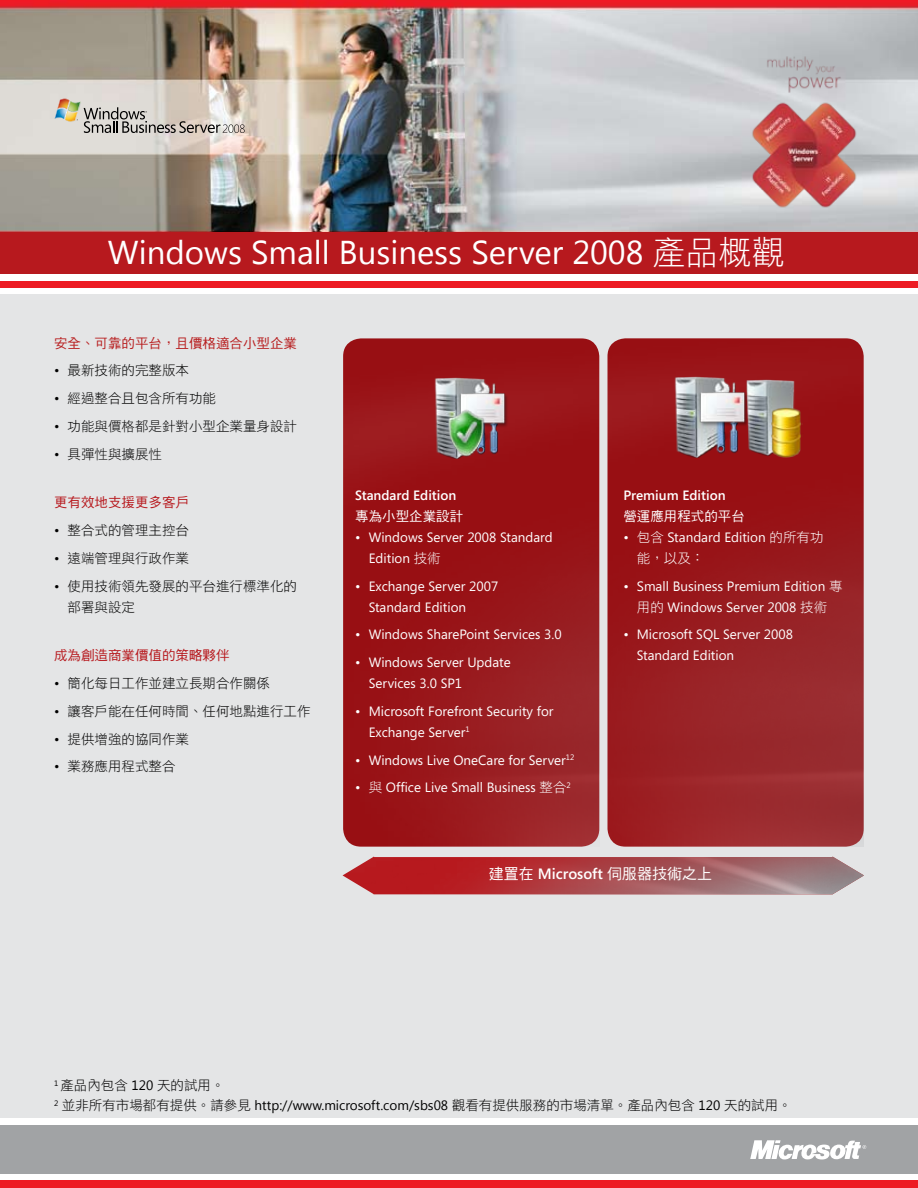
<style>
.page{position:relative;width:918px;height:1188px;background:#fff}
.page>*{position:absolute;margin:0;border:0;box-sizing:border-box;transform-origin:0 0}
.t1{font:33px "Segoe UI";color:#fff}
.t2{font:15px "DF Hei Std W5";color:#fff}
.t3{font:13.5px/21px "Segoe";color:#fff}
.t4{font:13.5px/21px "DF Hei Std W3";color:#000}
.t5{font:13.5px/21px "Segoe UI";color:#fff;text-align:center}
.t6{font:600 13.5px "Segoe";color:#fff}
.t7{font:13.5px "DF Hei Std W5";color:#b7191e}
.t8{font:13.5px "DF Hei Std W5";color:#b81f20}
.t9{font:13.5px "DF Hei Std W5";color:#fff}
.t10{font:13.5px "DF Hei Std W3";color:#fff}
.s1{font-family:"DF Hei Std W3"}
.s2{font-family:"Segoe UI"}
.s3{font-family:"Segoe"}
.s4{font-family:"Segoe";font-weight:600}
</style>
<div class="page">
<img style="left:0;top:0;width:918px;height:232px">
<div style="left:0;top:294px;width:918px;height:824px;background:#e4e5e6"></div>
<div style="left:0;top:281px;width:918px;height:7px;background:#ed1b23"></div>
<div style="left:0;top:1125px;width:918px;height:49px;background:#a1a3a5"></div>
<div style="left:0;top:1180px;width:918px;height:8px;background:#ed1b23"></div>
<svg style="left:55px;top:99px;width:190px;height:34px;background:#c1bcb2"></svg>
<svg style="left:750px;top:1140px;width:116px;height:20px"></svg>
<img style="left:343px;top:338px;width:257px;height:509px">
<img style="left:429px;top:378px;width:81px;height:81px">
<img style="left:451px;top:380px;width:63px;height:63px">
<img style="left:443px;top:407px;width:48px;height:52px">
<img style="left:608px;top:338px;width:256px;height:509px">
<img style="left:750px;top:379px;width:53px;height:78px">
<img style="left:769px;top:407px;width:34px;height:50px">
<img style="left:669px;top:377px;width:81px;height:81px">
<img style="left:691px;top:379px;width:63px;height:63px">
<img style="left:343px;top:857px;width:521px;height:37px">
<img style="left:745px;top:95px;width:119px;height:119px">
<img style="left:764px;top:54px;width:81px;height:41px">
<div style="left:0;top:232px;width:918px;height:42px;background:#b7191e"></div>
<h1 class="t1" style="left:108px;top:230px;width:678px">Windows Small Business Server 2008 <span class="s1">產品概觀</span></h1>
<p class="t8" style="left:54px;top:336px;width:244px">安全、可靠的平台，且價格適合小型企業</p>
<p class="t4" style="left:54px;top:360px;width:136px"><span class="s2">•</span> 最新技術的完整版本</p>
<p class="t4" style="left:54px;top:388px;width:163px"><span class="s2">•</span> 經過整合且包含所有功能</p>
<p class="t4" style="left:54px;top:415px;width:244px"><span class="s2">•</span> 功能與價格都是針對小型企業量身設計</p>
<p class="t4" style="left:54px;top:443px;width:109px"><span class="s2">•</span> 具彈性與擴展性</p>
<p class="t7" style="left:54px;top:495px;width:136px">更有效地支援更多客戶</p>
<p class="t4" style="left:54px;top:520px;width:136px"><span class="s2">•</span> 整合式的管理主控台</p>
<p class="t4" style="left:54px;top:547px;width:136px"><span class="s3">•</span> 遠端管理與行政作業</p>
<p class="t4" style="left:68px;top:575px;width:231px;text-indent:-14px"><span class="s3">•</span> 使用技術領先發展的平台進行標準化的部署與設定</p>
<p class="t7" style="left:54px;top:648px;width:177px">成為創造商業價值的策略夥伴</p>
<p class="t4" style="left:54px;top:673px;width:217px"><span class="s2">•</span> 簡化每日工作並建立長期合作關係</p>
<p class="t4" style="left:54px;top:700px;width:258px"><span class="s3">•</span> 讓客戶能在任何時間、任何地點進行工作</p>
<p class="t4" style="left:54px;top:728px;width:136px"><span class="s2">•</span> 提供增強的協同作業</p>
<p class="t4" style="left:54px;top:756px;width:123px"><span class="s2">•</span> 業務應用程式整合</p>
<p class="t6" style="left:355px;top:487px;width:103px">Standard Edition</p>
<p class="t9" style="left:355px;top:509px;width:110px">專為小型企業設計</p>
<p class="t3" style="left:369px;top:526px;width:185px;text-indent:-14px">• Windows Server 2008 Standard<br>Edition <span class="s1">技術</span></p>
<p class="t3" style="left:369px;top:575px;width:131px;text-indent:-14px">• Exchange Server 2007<br>Standard Edition</p>
<p class="t3" style="left:355px;top:624px;width:208px">• Windows SharePoint Services 3.0</p>
<p class="t3" style="left:369px;top:652px;width:143px;text-indent:-14px">• Windows Server Update<br>Services 3.0 SP1</p>
<p class="t3" style="left:369px;top:700px;width:186px;text-indent:-14px">• Microsoft Forefront Security for<br>Exchange Server<sup>1</sup></p>
<p class="t3" style="left:355px;top:749px;width:221px">• Windows Live OneCare for Server<sup>12</sup></p>
<p class="t3" style="left:355px;top:777px;width:217px">• <span class="s1">與</span> Office Live Small Business <span class="s1">整合</span><sup>2</sup></p>
<p class="t6" style="left:623px;top:487px;width:104px">Premium Edition</p>
<p class="t9" style="left:623px;top:509px;width:123px">營運應用程式的平台</p>
<p class="t5" style="left:623px;top:526px;width:202px"><span class="s3">•</span> <span class="s1">包含</span> Standard Edition <span class="s1">的所有功</span></p>
<p class="t10" style="left:637px;top:551px;width:69px">能，以及：</p>
<p class="t5" style="left:623px;top:575px;width:221px"><span class="s3">•</span> Small Business Premium Edition <span class="s1">專用的</span> Windows Server 2008 <span class="s1">技術</span></p>
<p class="t3" style="left:637px;top:624px;width:158px;text-indent:-14px">• Microsoft SQL Server 2008<br>Standard Edition</p>
<p class="t2" style="left:489px;top:866px;width:225px">建置在 <span class="s4">Microsoft</span> 伺服器技術之上</p>
<p class="t4" style="left:54px;top:1075px;width:739px;line-height:20.2px"><sup>1</sup> 產品內包含 <span class="s2">120</span> 天的試用。<br><sup>2</sup> 並非所有市場都有提供。請參見 <span class="s2">http://www.microsoft.com/sbs08</span> 觀看有提供服務的市場清單。產品內包含 <span class="s2">120</span> 天的試用。</p>
</div>
